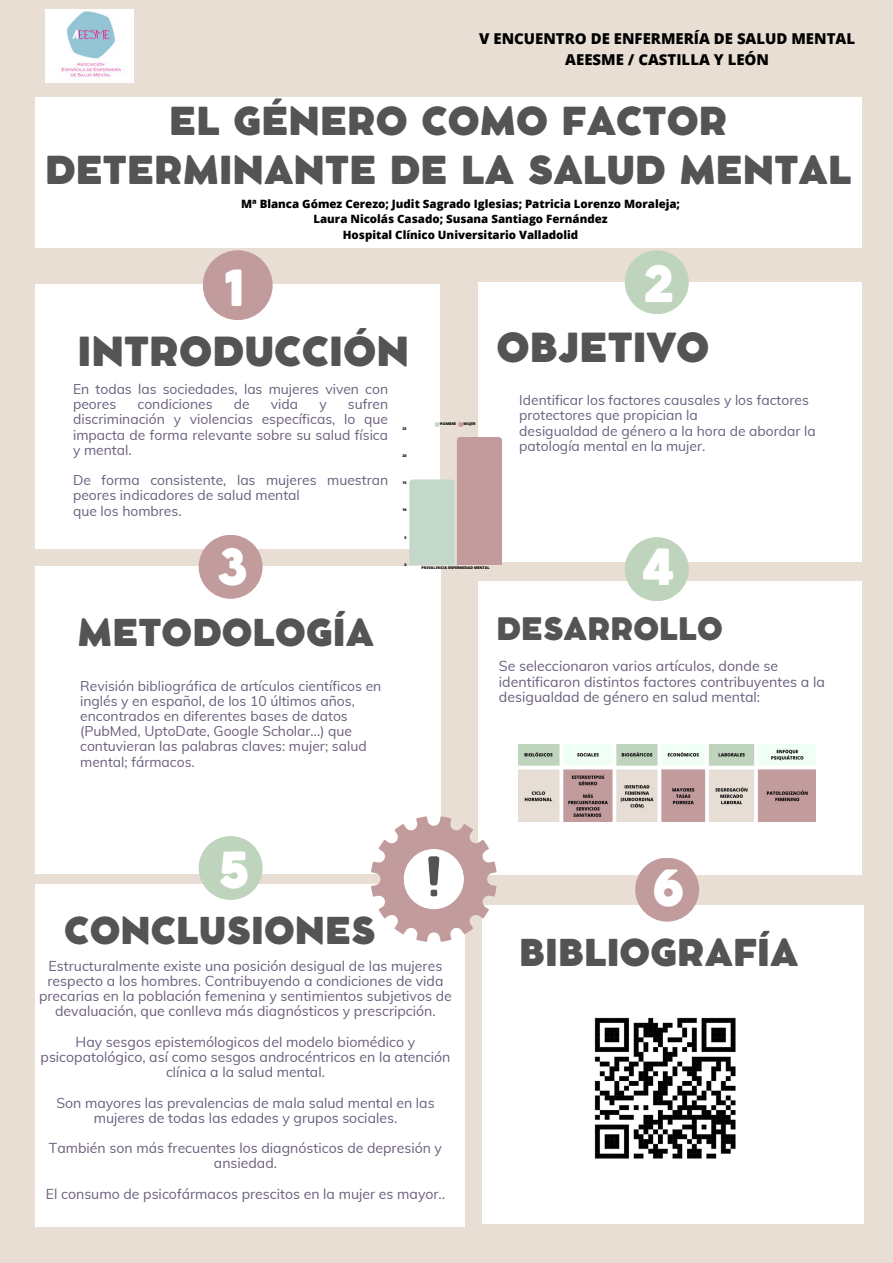
<style>
.page{position:relative;width:893px;height:1263px;background:#e8ded3}
.page>*{position:absolute;margin:0;border:0;box-sizing:border-box;transform-origin:0 0}
.t1{font:800 49.2px "Cocomat Pro";color:#fff}
.t2{font:800 39.6px "Cocomat Pro";color:#545454}
.t3{font:800 38.1px/48.9px "Cocomat Pro";color:#545454;text-align:center}
.t4{font:800 36.6px "Cocomat Pro";color:#545454}
.t5{font:800 30.6px "Cocomat Pro";color:#545454}
.t6{font:800 15px/20.9px "Open Sans";color:#000;text-align:center}
.t7{font:14.17px/15.8px "Muli";color:#6a5e7c}
.t8{font:14.02px/15.1px "Muli";color:#6a5e7c;text-align:center}
.t9{font:13.88px/15.1px "Muli";color:#6a5e7c}
.t10{font:800 11.48px/15.8px "Open Sans";color:#000;text-align:center}
.t11{font:800 3.68px "Open Sans";color:#000}
</style>
<div class="page">
<div style="left:35px;top:284px;width:405px;height:264px;background:#fff"></div>
<div style="left:478px;top:282px;width:383px;height:280px;background:#fff"></div>
<div style="left:35px;top:566px;width:405px;height:308px;background:#fff"></div>
<div style="left:478px;top:582px;width:383px;height:293px;background:#fff"></div>
<div style="left:35px;top:884px;width:430px;height:342px;background:#fff"></div>
<div style="left:482px;top:905px;width:381px;height:319px;background:#fff"></div>
<svg style="left:371px;top:816px;width:125px;height:126px"></svg>
<div style="left:203px;top:250px;width:70px;height:70px;background:#c29b9d;border-radius:50%"></div>
<div style="left:625px;top:250px;width:64px;height:64px;background:#bfd4bd;border-radius:50%"></div>
<div style="left:199px;top:535px;width:64px;height:64px;background:#c29b9d;border-radius:50%"></div>
<div style="left:625px;top:537px;width:64px;height:64px;background:#bfd4bd;border-radius:50%"></div>
<div style="left:199px;top:836px;width:64px;height:64px;background:#bfd4bd;border-radius:50%"></div>
<div style="left:635px;top:858px;width:64px;height:64px;background:#c29b9d;border-radius:50%"></div>
<div style="left:35px;top:97px;width:826px;height:151px;background:#fff"></div>
<img style="left:46px;top:9px;width:87px;height:74px">
<svg style="left:435px;top:422px;width:4px;height:5px"></svg>
<svg style="left:458px;top:422px;width:5px;height:5px"></svg>
<svg style="left:409px;top:437px;width:93px;height:127px"></svg>
<img style="left:519px;top:745px;width:296px;height:76px">
<img style="left:594px;top:1017px;width:142px;height:142px">
<p class="t6" style="left:479px;top:28px;width:377px">V ENCUENTRO DE ENFERMERÍA DE SALUD MENTAL<br>AEESME / CASTILLA Y LEÓN</p>
<p class="t3" style="left:45px;top:100px;width:808px">EL GÉNERO COMO FACTOR<br>DETERMINANTE DE LA SALUD MENTAL</p>
<p class="t10" style="left:241px;top:195px;width:440px">Mª Blanca Gómez Cerezo; Judit Sagrado Iglesias; Patricia Lorenzo Moraleja;<br>Laura Nicolás Casado; Susana Santiago Fernández</p>
<p class="t10" style="left:343px;top:227px;width:237px">Hospital Clínico Universitario Valladolid</p>
<p class="t1" style="left:224px;top:270px;width:22px">1</p>
<p class="t1" style="left:643px;top:265px;width:33px">2</p>
<h4 class="t2" style="left:77px;top:336px;width:333px">INTRODUCCIÓN</h4>
<p class="t9" style="left:73px;top:381px;width:316px">En todas las sociedades, las mujeres viven con peores</p>
<p class="t9" style="left:73px;top:396px;width:316px;text-align:justify;text-indent:275px">sufren discriminación y violencias específicas, lo que impacta de forma relevante sobre su salud física y mental.</p>
<h3 class="t9" style="left:73px;top:472px;width:316px">De forma consistente, las mujeres muestran peores indicadores de salud mental<br>que los hombres.</h3>
<p class="t9" style="left:137px;top:396px;width:77px">condiciones</p>
<p class="t9" style="left:234px;top:396px;width:17px">de</p>
<p class="t9" style="left:271px;top:396px;width:29px">vida</p>
<p class="t9" style="left:319px;top:396px;width:9px">y</p>
<p class="t11" style="left:402px;top:426px;width:6px">25</p>
<p class="t11" style="left:402px;top:453px;width:6px">20</p>
<p class="t11" style="left:402px;top:480px;width:6px">15</p>
<p class="t11" style="left:402px;top:507px;width:6px">10</p>
<h1 class="t11" style="left:404px;top:534px;width:4px">5</h1>
<p class="t11" style="left:440px;top:421px;width:18px">HOMBRE</p>
<p class="t11" style="left:463px;top:421px;width:14px">MUJER</p>
<h4 class="t2" style="left:496px;top:333px;width:214px">OBJETIVO</h4>
<h4 class="t9" style="left:519px;top:392px;width:291px">Identificar los factores causales y los factores protectores que propician la</h4>
<p class="t9" style="left:519px;top:423px;width:298px">desigualdad de género a la hora de abordar la patología mental en la mujer.</p>
<h1 class="t1" style="left:217px;top:548px;width:32px">3</h1>
<h1 class="t1" style="left:641px;top:548px;width:35px">4</h1>
<p class="t11" style="left:404px;top:562px;width:4px">0</p>
<p class="t11" style="left:421px;top:565px;width:69px">PREVALENCIA ENFERMEDAD MENTAL</p>
<p class="t4" style="left:77px;top:619px;width:298px">METODOLOGÍA</p>
<p class="t9" style="left:80px;top:678px;width:303px">Revisión bibliográfica de artículos científicos en inglés y en español, de los 10 últimos años, encontrados en diferentes bases de datos (PubMed, UptoDate, Google Scholar...) que contuvieran las palabras claves: mujer; salud mental; fármacos.</p>
<h1 class="t1" style="left:217px;top:851px;width:34px">5</h1>
<p class="t4" style="left:64px;top:916px;width:313px">CONCLUSIONES</p>
<p class="t8" style="left:39px;top:958px;width:414px">Estructuralmente existe una posición desigual de las mujeres respecto a los hombres. Contribuyendo a condiciones de vida precarias en la población femenina y sentimientos subjetivos de devaluación, que conlleva más diagnósticos y prescripción.</p>
<h2 class="t8" style="left:41px;top:1034px;width:411px">Hay sesgos epistemólogicos del modelo biomédico y psicopatológico, así como sesgos androcéntricos en la atención clínica a la salud mental.</h2>
<h4 class="t8" style="left:56px;top:1095px;width:380px">Son mayores las prevalencias de mala salud mental en las mujeres de todas las edades y grupos sociales.</h4>
<p class="t8" style="left:49px;top:1140px;width:395px">También son más frecuentes los diagnósticos de depresión y ansiedad.</p>
<p class="t8" style="left:46px;top:1186px;width:401px">El consumo de psicofármacos prescitos en la mujer es mayor..</p>
<h1 class="t5" style="left:496px;top:618px;width:228px">DESARROLLO</h1>
<h1 class="t7" style="left:499px;top:658px;width:328px">Se seleccionaron varios artículos, donde se identificaron distintos factores contribuyentes a la desigualdad de género en salud mental:</h1>
<p class="t1" style="left:652px;top:869px;width:34px">6</p>
<h1 class="t4" style="left:519px;top:938px;width:281px">BIBLIOGRAFÍA</h1>
</div>
